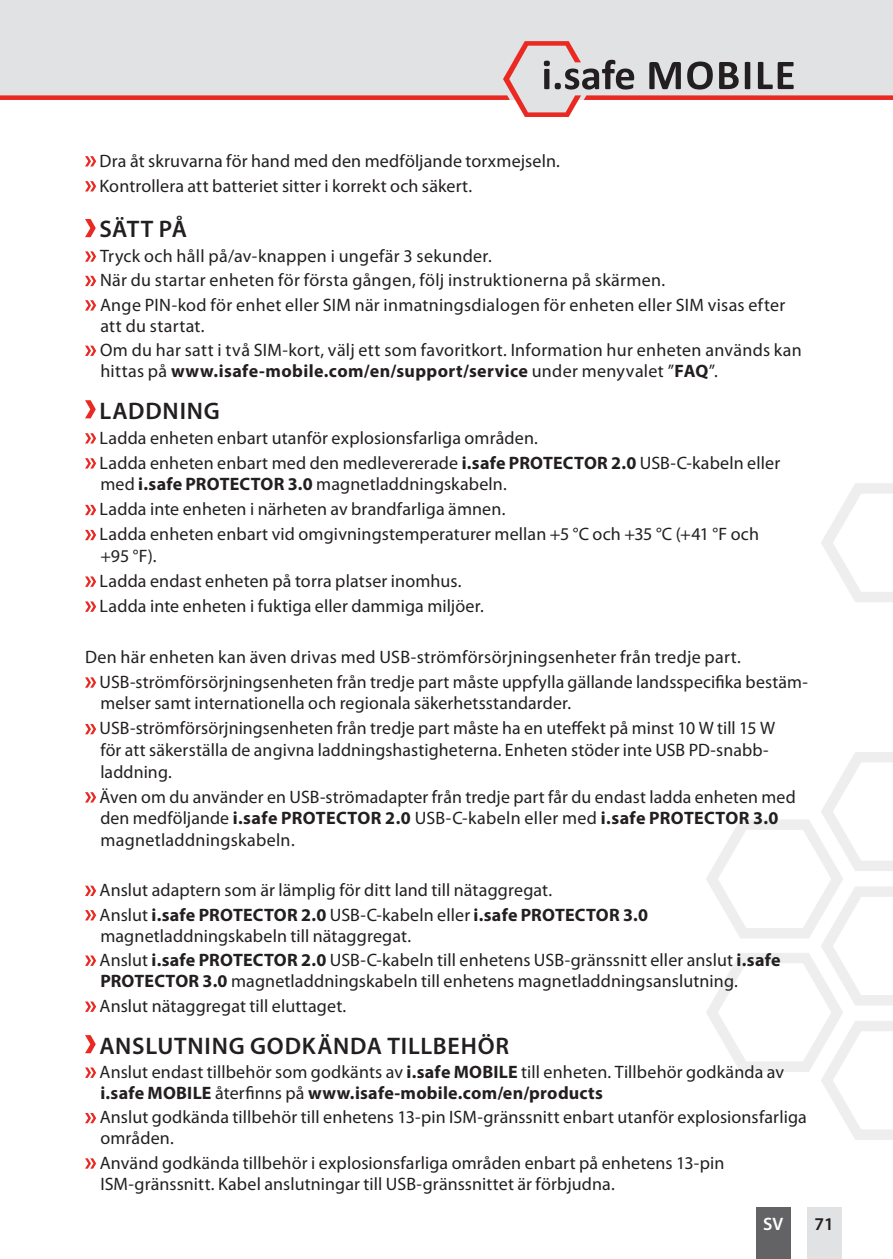
<style>
.page{position:relative;width:893px;height:1259px;background:#fff}
.page>*{position:absolute;margin:0;border:0;box-sizing:border-box;transform-origin:0 0}
.t1{font:600 24px "Myriad Pro";letter-spacing:.035em;color:#231f20}
.t2{font:18px/24.9px "Myriad Pro";letter-spacing:.01em;color:#231f20}
.t3{font:700 18px "Myriad Pro";letter-spacing:.02em;color:#231f20}
.t4{font:600 18px "Myriad Pro";color:#fff}
.t5{font:600 18px "Myriad Pro";color:#231f20}
.s1{font-weight:400}
.s2{font-weight:700}
</style>
<div class="page">
<svg style="left:821px;top:483px;width:72px;height:119px"></svg>
<svg style="left:706px;top:752px;width:187px;height:388px"></svg>
<div style="left:756px;top:1208px;width:34px;height:51px;background:#636366"></div>
<div style="left:807px;top:1208px;width:34px;height:51px;background:#e1e2e4"></div>
<div style="left:0;top:0;width:893px;height:41px;background:#e1e2e4"></div>
<svg style="left:0;top:41px;width:893px;height:76px"></svg>
<svg style="left:85px;top:156px;width:11px;height:10px"></svg>
<svg style="left:85px;top:181px;width:11px;height:10px"></svg>
<svg style="left:85px;top:219px;width:11px;height:18px"></svg>
<svg style="left:85px;top:251px;width:11px;height:11px"></svg>
<svg style="left:85px;top:276px;width:11px;height:10px"></svg>
<svg style="left:85px;top:300px;width:11px;height:10px"></svg>
<svg style="left:85px;top:346px;width:11px;height:10px"></svg>
<svg style="left:85px;top:400px;width:11px;height:18px"></svg>
<svg style="left:85px;top:433px;width:11px;height:10px"></svg>
<svg style="left:85px;top:458px;width:11px;height:10px"></svg>
<svg style="left:85px;top:505px;width:11px;height:10px"></svg>
<svg style="left:85px;top:530px;width:11px;height:10px"></svg>
<svg style="left:85px;top:576px;width:11px;height:11px"></svg>
<svg style="left:85px;top:601px;width:11px;height:11px"></svg>
<svg style="left:85px;top:677px;width:11px;height:10px"></svg>
<svg style="left:85px;top:724px;width:11px;height:10px"></svg>
<svg style="left:85px;top:792px;width:11px;height:10px"></svg>
<svg style="left:85px;top:885px;width:11px;height:11px"></svg>
<svg style="left:85px;top:910px;width:11px;height:10px"></svg>
<svg style="left:85px;top:955px;width:11px;height:11px"></svg>
<svg style="left:85px;top:1001px;width:11px;height:11px"></svg>
<svg style="left:85px;top:1035px;width:11px;height:18px"></svg>
<svg style="left:85px;top:1067px;width:11px;height:10px"></svg>
<svg style="left:85px;top:1113px;width:11px;height:10px"></svg>
<svg style="left:85px;top:1158px;width:11px;height:10px"></svg>
<p class="t2" style="left:100px;top:148px;width:462px">Dra åt skruvarna för hand med den medföljande torxmejseln.<br>Kontrollera att batteriet sitter i korrekt och säkert.</p>
<h1 class="t1" style="left:99px;top:214px;width:89px">SÄTT PÅ</h1>
<p class="t2" style="left:100px;top:243px;width:687px">Tryck och håll på/av-knappen i ungefär 3 sekunder.<br>När du startar enheten för första gången, följ instruktionerna på skärmen.<br>Ange PIN-kod för enhet eller SIM när inmatningsdialogen för enheten eller SIM visas efter</p>
<p class="t2" style="left:100px;top:313px;width:703px">att du startat.<br>Om du har satt i två SIM-kort, välj ett som favoritkort. Information hur enheten används kan</p>
<p class="t3" style="left:100px;top:359px;width:619px"><span class="s1">hittas på</span> www.isafe-mobile.com/en/support/service <span class="s1">under menyvalet ”</span>FAQ<span class="s1">”.</span></p>
<h1 class="t1" style="left:99px;top:395px;width:122px">LADDNING</h1>
<p class="t2" style="left:100px;top:425px;width:682px">Ladda enheten enbart utanför explosionsfarliga områden.<br>Ladda enheten enbart med den medlevererade <span class="s2">i.safe PROTECTOR 2.0</span> USB-C-kabeln eller</p>
<p class="t2" style="left:100px;top:471px;width:661px">med <span class="s2">i.safe PROTECTOR 3.0</span> magnetladdningskabeln.<br>Ladda inte enheten i närheten av brandfarliga ämnen.<br>Ladda enheten enbart vid omgivningstemperaturer mellan +5 °C och +35 °C (+41 °F och</p>
<p class="t2" style="left:100px;top:543px;width:386px">+95 °F).<br>Ladda endast enheten på torra platser inomhus.<br>Ladda inte enheten i fuktiga eller dammiga miljöer.</p>
<p class="t2" style="left:100px;top:644px;width:710px;text-indent:-15px">Den här enheten kan även drivas med USB-strömförsörjningsenheter från tredje part.<br>USB-strömförsörjningsenheten från tredje part måste uppfylla gällande landsspecifika bestäm-</p>
<p class="t2" style="left:100px;top:690px;width:677px">melser samt internationella och regionala säkerhetsstandarder.<br>USB-strömförsörjningsenheten från tredje part måste ha en uteffekt på minst 10 W till 15 W</p>
<p class="t2" style="left:100px;top:739px;width:670px;line-height:21.6px">för att säkerställa de angivna laddningshastigheterna. Enheten stöder inte USB PD-snabb&shy;laddning.</p>
<p class="t2" style="left:100px;top:785px;width:698px;line-height:21.6px">Även om du använder en USB-strömadapter från tredje part får du endast ladda enheten med den medföljande <span class="s2">i.safe PROTECTOR 2.0</span> USB-C-kabeln eller med <span class="s2">i.safe PROTECTOR 3.0 </span>magnetladdningskabeln.</p>
<p class="t2" style="left:100px;top:877px;width:550px">Anslut adaptern som är lämplig för ditt land till nätaggregat.<br>Anslut <span class="s2">i.safe PROTECTOR 2.0</span> USB-C-kabeln eller <span class="s2">i.safe PROTECTOR 3.0</span></p>
<p class="t2" style="left:100px;top:923px;width:682px">magnetladdningskabeln till nätaggregat.<br>Anslut <span class="s2">i.safe PROTECTOR 2.0</span> USB-C-kabeln till enhetens USB-gränssnitt eller anslut <span class="s2">i.safe</span></p>
<p class="t2" style="left:100px;top:968px;width:640px"><span class="s2">PROTECTOR 3.0</span> magnetladdningskabeln till enhetens magnetladdningsanslutning.<br>Anslut nätaggregat till eluttaget.</p>
<h1 class="t1" style="left:99px;top:1030px;width:411px">ANSLUTNING GODKÄNDA TILLBEHÖR</h1>
<p class="t2" style="left:100px;top:1061px;width:686px;line-height:21px">Anslut endast tillbehör som godkänts av <span class="s2">i.safe MOBILE</span> till enheten. Tillbehör godkända av <span class="s2">i.safe MOBILE</span> återfinns på <span class="s2">www.isafe-mobile.com/en/products</span></p>
<p class="t2" style="left:100px;top:1106px;width:708px;line-height:21px">Anslut godkända tillbehör till enhetens 13-pin ISM-gränssnitt enbart utanför explosionsfarliga områden.</p>
<p class="t2" style="left:100px;top:1152px;width:626px;line-height:21px">Använd godkända tillbehör i explosionsfarliga områden enbart på enhetens 13-pin<br>ISM-gränssnitt. Kabel anslutningar till USB-gränssnittet är förbjudna.</p>
<p class="t4" style="left:763px;top:1212px;width:22px">SV</p>
<p class="t5" style="left:815px;top:1212px;width:21px">71</p>
</div>
